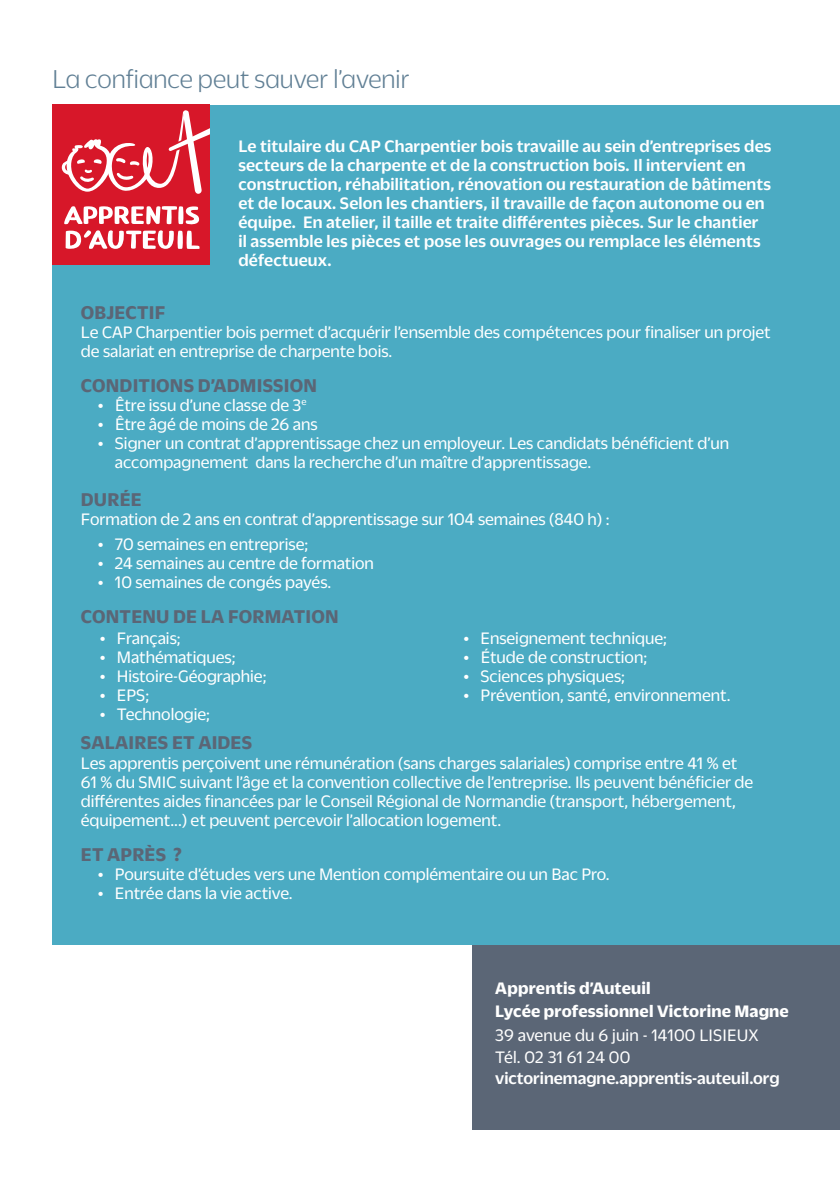
<style>
.page{position:relative;width:840px;height:1191px;background:#fff}
.page>*{position:absolute;margin:0;border:0;box-sizing:border-box;transform-origin:0 0}
.t1{font:300 28px "Duplicate Sans";color:#618095}
.t2{font:700 20px "Duplicate Sans";letter-spacing:.01em;color:#5b6676}
.t3{font:18px/19px "Duplicate Sans";color:#fff}
.t4{font:500 18px/19px "Duplicate Sans";letter-spacing:.01em;color:#fff}
.t5{font:700 18px/23.6px "Duplicate Sans";letter-spacing:.01em;color:#fff}
</style>
<div class="page">
<div style="left:472px;top:934px;width:367px;height:196px;background:#5b6676"></div>
<div style="left:52px;top:105px;width:787px;height:839px;background:#4babc3"></div>
<div style="left:52px;top:105px;width:158px;height:160px;background:#d71729"></div>
<svg style="left:61px;top:110px;width:149px;height:84px"></svg>
<svg style="left:64px;top:206px;width:136px;height:43px"></svg>
<h1 class="t1" style="left:52px;top:61px;width:358px">La confiance peut sauver l’avenir</h1>
<p class="t4" style="left:238px;top:136px;width:534px">Le titulaire du CAP Charpentier bois travaille au sein d’entreprises des secteurs de la charpente et de la construction bois. Il intervient en construction, réhabilitation, rénovation ou restauration de bâtiments et de locaux. Selon les chantiers, il travaille de façon autonome ou en équipe. En atelier, il taille et traite différentes pièces. Sur le chantier<br>il assemble les pièces et pose les ouvrages ou remplace les éléments défectueux.</p>
<p class="t2" style="left:81px;top:299px;width:86px">OBJECTIF</p>
<p class="t3" style="left:81px;top:321px;width:691px">Le CAP Charpentier bois permet d’acquérir l’ensemble des compétences pour finaliser un projet de salariat en entreprise de charpente bois.</p>
<p class="t2" style="left:81px;top:372px;width:237px">CONDITIONS D’ADMISSION</p>
<p class="t3" style="left:98px;top:394px;width:210px">• Être issu d’une classe de 3<sup>e</sup></p>
<p class="t3" style="left:98px;top:413px;width:221px">• Être âgé de moins de 26 ans</p>
<p class="t3" style="left:115px;top:432px;width:615px;text-indent:-17px">• Signer un contrat d’apprentissage chez un employeur. Les candidats bénéficient d’un accompagnement dans la recherche d’un maître d’apprentissage.</p>
<p class="t2" style="left:81px;top:486px;width:62px">DURÉE</p>
<p class="t3" style="left:81px;top:509px;width:529px">Formation de 2 ans en contrat d’apprentissage sur 104 semaines (840 h) :</p>
<p class="t3" style="left:98px;top:533px;width:212px">• 70 semaines en entreprise;</p>
<p class="t3" style="left:98px;top:552px;width:277px">• 24 semaines au centre de formation</p>
<p class="t3" style="left:98px;top:571px;width:235px">• 10 semaines de congés payés.</p>
<p class="t2" style="left:81px;top:603px;width:259px">CONTENU DE LA FORMATION</p>
<p class="t3" style="left:100px;top:627px;width:82px">• Français;</p>
<p class="t3" style="left:100px;top:646px;width:137px">• Mathématiques;</p>
<p class="t3" style="left:100px;top:665px;width:168px">• Histoire-Géographie;</p>
<p class="t3" style="left:100px;top:684px;width:51px">• EPS;</p>
<p class="t3" style="left:100px;top:703px;width:112px">• Technologie;</p>
<p class="t3" style="left:463px;top:627px;width:205px">• Enseignement technique;</p>
<p class="t3" style="left:463px;top:646px;width:185px">• Étude de construction;</p>
<p class="t3" style="left:463px;top:665px;width:163px">• Sciences physiques;</p>
<p class="t3" style="left:463px;top:684px;width:268px">• Prévention, santé, environnement.</p>
<p class="t2" style="left:81px;top:729px;width:173px">SALAIRES ET AIDES</p>
<p class="t3" style="left:81px;top:752px;width:673px">Les apprentis perçoivent une rémunération (sans charges salariales) comprise entre 41 % et 61 % du SMIC suivant l’âge et la convention collective de l’entreprise. Ils peuvent bénéficier de différentes aides financées par le Conseil Régional de Normandie (transport, hébergement, équipement...) et peuvent percevoir l’allocation logement.</p>
<p class="t2" style="left:81px;top:840px;width:102px">ET APRÈS ?</p>
<p class="t3" style="left:98px;top:863px;width:513px">• Poursuite d’études vers une Mention complémentaire ou un Bac Pro.</p>
<p class="t3" style="left:98px;top:882px;width:196px">• Entrée dans la vie active.</p>
<p class="t5" style="left:495px;top:974px;width:295px">Apprentis d’Auteuil<br>Lycée professionnel Victorine Magne</p>
<p class="t3" style="left:495px;top:1023px;width:265px;line-height:21.6px">39 avenue du 6 juin - 14100 LISIEUX<br>Tél. 02 31 61 24 00</p>
<p class="t4" style="left:495px;top:1067px;width:286px">victorinemagne.apprentis-auteuil.org</p>
</div>
